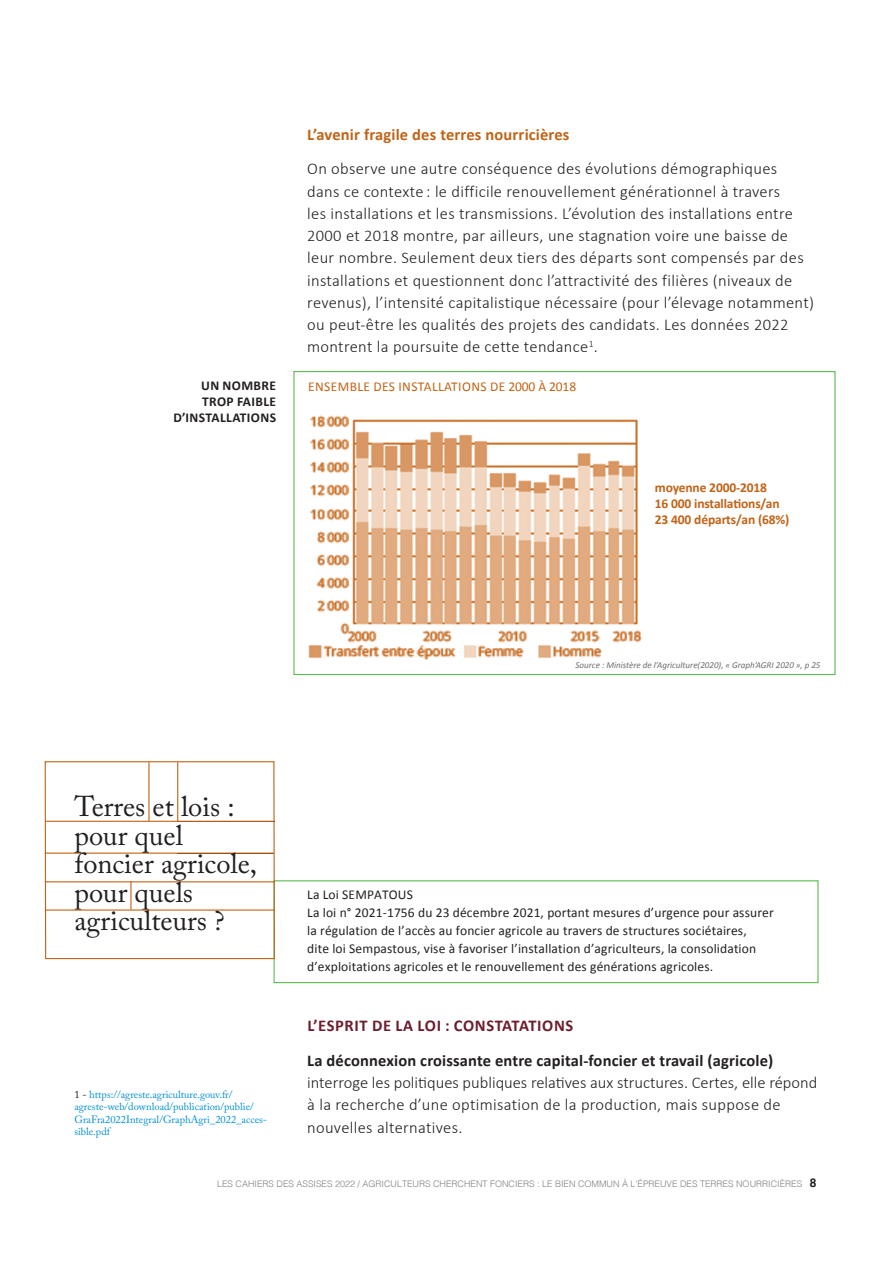
<style>
.page{position:relative;width:893px;height:1263px;background:#fff}
.page>*{position:absolute;margin:0;border:0;box-sizing:border-box;transform-origin:0 0}
.t1{font:28.5px/28.5px "Adobe Caslon Pro";color:#231f20}
.t2{font:300 16.5px/22.4px "Calibri";letter-spacing:.02em;color:#231f20}
.t3{font:700 16.5px "Calibri";letter-spacing:.01em;color:#c26316}
.t4{font:700 16.5px "Calibri";letter-spacing:.04em;color:#6d1d2e}
.t5{font:13.5px/18px "Calibri";letter-spacing:.01em;color:#231f20}
.t6{font:700 13.5px "Calibri";letter-spacing:-.01em;color:#c26316}
.t7{font:13.5px "Calibri";letter-spacing:.03em;color:#c26316}
.t8{font:700 13.5px "Calibri";letter-spacing:.03em;color:#231f20}
.t9{font:10.5px/12.6px "Adobe Caslon Pro";color:#008fd5}
.t10{font:300 9px "Helvetica";color:#808285}
.t11{font:italic 9px "Calibri";color:#6c6d70}
.s1{color:#231f20}
.s2{font-weight:700}
.s3{font-weight:700;font-size:12px;color:#231f20}
</style>
<div class="page">
<div style="left:293px;top:371px;width:543px;height:304px;border:1px solid #5bbb52"></div>
<div style="left:274px;top:880px;width:545px;height:103px;border:1px solid #5bbb52"></div>
<img style="left:309px;top:415px;width:333px;height:245px">
<hr style="left:45px;top:852px;width:229px;height:2px;background:#c26316">
<div style="left:45px;top:761px;width:230px;height:198px;border:1px solid #c26316"></div>
<hr style="left:45px;top:821px;width:229px;height:1px;background:#c26316">
<hr style="left:45px;top:881px;width:229px;height:1px;background:#c26316">
<hr style="left:45px;top:909px;width:229px;height:2px;background:#c26316">
<hr style="left:148px;top:762px;width:2px;height:60px;background:#c26316">
<hr style="left:177px;top:762px;width:1px;height:60px;background:#c26316">
<hr style="left:130px;top:881px;width:2px;height:28px;background:#c26316">
<p class="t8" style="left:201px;top:377px;width:76px">UN NOMBRE</p>
<p class="t8" style="left:202px;top:393px;width:75px">TROP FAIBLE</p>
<p class="t8" style="left:173px;top:409px;width:104px">D’INSTALLATIONS</p>
<p class="t3" style="left:307px;top:124px;width:264px">L’avenir fragile des terres nourricières</p>
<p class="t2" style="left:307px;top:157px;width:508px">On observe une autre conséquence des évolutions démographiques<br>dans ce contexte : le difficile renouvellement générationnel à travers<br>les installations et les transmissions. L’évolution des installations entre 2000 et 2018 montre, par ailleurs, une stagnation voire une baisse de leur nombre. Seulement deux tiers des départs sont compensés par des installations et questionnent donc l’attractivité des filières (niveaux de revenus), l’intensité capitalistique nécessaire (pour l’élevage notamment) ou peut-être les qualités des projets des candidats. Les données 2022 montrent la poursuite de cette tendance<sup>1</sup>.</p>
<p class="t7" style="left:308px;top:378px;width:270px">ENSEMBLE DES INSTALLATIONS DE 2000 À 2018</p>
<p class="t6" style="left:655px;top:479px;width:114px">moyenne 2000-2018</p>
<p class="t6" style="left:655px;top:495px;width:126px">16 000 installations/an</p>
<p class="t6" style="left:655px;top:511px;width:136px">23 400 départs/an (68%)</p>
<p class="t11" style="left:576px;top:659px;width:246px">Source : Ministère de l’Agriculture(2020), « Graph’AGRI 2020 », p 25</p>
<p class="t1" style="left:74px;top:792px;width:184px">Terres et lois : pour quel foncier agricole, pour quels agriculteurs ?</p>
<p class="t9" style="left:74px;top:1088px;width:194px"><span class="s1">1 -</span> https://agreste.agriculture.gouv.fr/ agreste-web/download/publication/publie/ GraFra2022Integral/GraphAgri_2022_acces&shy;sible.pdf</p>
<p class="t5" style="left:307px;top:885px;width:468px">La Loi SEMPATOUS<br>La loi n° 2021-1756 du 23 décembre 2021, portant mesures d’urgence pour assurer la régulation de l’accès au foncier agricole au travers de structures sociétaires,<br>dite loi Sempastous, vise à favoriser l’installation d’agriculteurs, la consolidation d’exploitations agricoles et le renouvellement des générations agricoles.</p>
<p class="t4" style="left:308px;top:1015px;width:267px">L’ESPRIT DE LA LOI : CONSTATATIONS</p>
<p class="t2" style="left:307px;top:1048px;width:512px"><span class="s2">La déconnexion croissante entre capital-foncier et travail (agricole) </span>interroge les politiques publiques relatives aux structures. Certes, elle répond à la recherche d’une optimisation de la production, mais suppose de nouvelles alternatives.</p>
<p class="t10" style="left:217px;top:1176px;width:601px">LES CAHIERS DES ASSISES 2022 / AGRICULTEURS CHERCHENT FONCIERS : LE BIEN COMMUN À L’ÉPREUVE DES TERRES NOURRICIÈRES <span class="s3">8</span></p>
</div>
